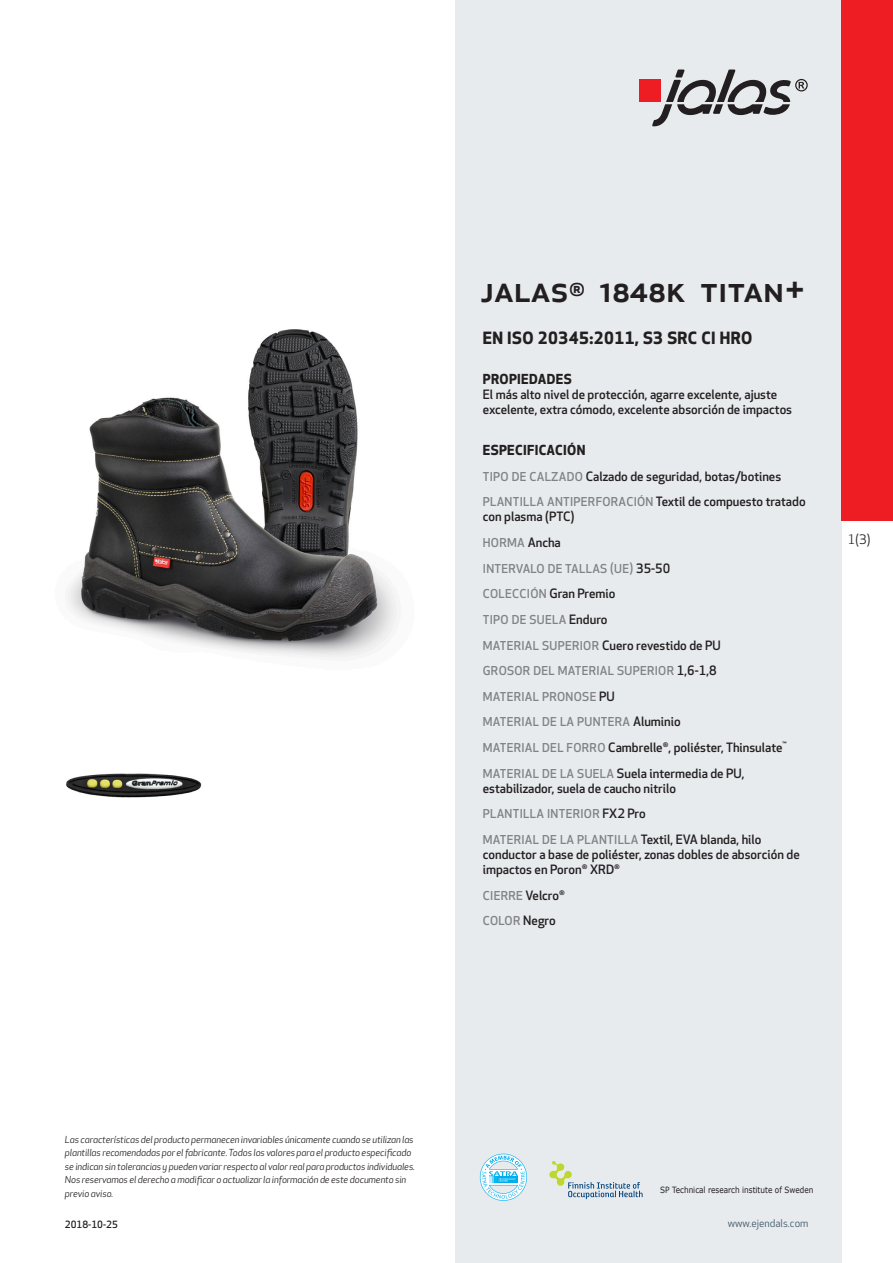
<style>
.page{position:relative;width:893px;height:1263px;background:#fff}
.page>*{position:absolute;margin:0;border:0;box-sizing:border-box;transform-origin:0 0}
.prodname{font:500 36px "Apex New";color:#231f20}
.Funktion_body{font:700 16.5px "Apex New";letter-spacing:.025em;color:#231f20}
.Funktion_body-2{font:700 13.5px "Apex New";letter-spacing:.025em;color:#231f20}
.t1{font:12.75px "Apex New";color:#231f20}
.Funktion_body-3{font:500 12.6px/15px "Apex New";color:#231f20}
.Funktion_body-4{font:500 12px "Apex New";letter-spacing:.025em;color:#808285}
.t2{font:10.5px "Apex New";color:#405968}
.Sidfot_datum{font:500 9.75px "Apex New";color:#231f20}
.t3{font:italic 9.45px/13.5px "Apex New";letter-spacing:-.01em;color:#231f20}
.t4{font:8.55px "Verdana";color:#231f20;scale:.85 1}
.s1{font-size:12px;color:#808285}
.s2{font-size:12.6px;color:#231f20}
</style>
<div class="page">
<div style="left:455px;top:0;width:387px;height:1263px;background:#e8ebee"></div>
<svg style="left:549px;top:1161px;width:94px;height:38px"></svg>
<svg style="left:480px;top:1154px;width:47px;height:47px"></svg>
<div style="left:639px;top:80px;width:22px;height:22px;background:#ee1d23"></div>
<svg style="left:652px;top:70px;width:156px;height:56px"></svg>
<div style="left:842px;top:0;width:51px;height:520px;background:#ee1d23"></div>
<img style="left:68px;top:329px;width:329px;height:329px">
<img style="left:66px;top:773px;width:136px;height:25px">
<p class="prodname" style="left:480px;top:265px;width:327px">JALAS<sup>®</sup> 1848K Titan+</p>
<p class="Funktion_body" style="left:483px;top:326px;width:271px">EN ISO 20345:2011, S3 SRC CI HRO</p>
<p class="Funktion_body-2" style="left:483px;top:370px;width:90px">PROPIEDADES</p>
<p class="Funktion_body-3" style="left:483px;top:387px;width:311px">El más alto nivel de protección, agarre excelente, ajuste excelente, extra cómodo, excelente absorción de impactos</p>
<p class="Funktion_body-2" style="left:483px;top:440px;width:104px">ESPECIFICACIÓN</p>
<p class="Funktion_body-3" style="left:483px;top:468px;width:300px"><span class="s1">TIPO DE CALZADO</span> Calzado de seguridad, botas/botines</p>
<p class="Funktion_body-4" style="left:483px;top:494px;width:324px">PLANTILLA ANTIPERFORACIÓN <span class="s2">Textil de compuesto tratado</span></p>
<p class="Funktion_body-3" style="left:483px;top:509px;width:93px">con plasma (PTC)</p>
<p class="Funktion_body-4" style="left:483px;top:535px;width:79px">HORMA <span class="s2">Ancha</span></p>
<p class="Funktion_body-4" style="left:483px;top:560px;width:189px">INTERVALO DE TALLAS (UE) <span class="s2">35-50</span></p>
<p class="Funktion_body-3" style="left:483px;top:586px;width:134px"><span class="s1">COLECCIÓN</span> Gran Premio</p>
<p class="Funktion_body-4" style="left:483px;top:611px;width:126px">TIPO DE SUELA <span class="s2">Enduro</span></p>
<p class="Funktion_body-3" style="left:483px;top:637px;width:239px"><span class="s1">MATERIAL SUPERIOR</span> Cuero revestido de PU</p>
<p class="Funktion_body-4" style="left:483px;top:663px;width:235px">GROSOR DEL MATERIAL SUPERIOR <span class="s2">1,6-1,8</span></p>
<p class="Funktion_body-4" style="left:483px;top:688px;width:133px">MATERIAL PRONOSE <span class="s2">PU</span></p>
<p class="Funktion_body-4" style="left:483px;top:714px;width:199px">MATERIAL DE LA PUNTERA <span class="s2">Aluminio</span></p>
<p class="Funktion_body-3" style="left:483px;top:740px;width:305px"><span class="s1">MATERIAL DEL FORRO</span> Cambrelle<sup>®</sup>, poliéster, Thinsulate<sup>™</sup></p>
<p class="Funktion_body-3" style="left:483px;top:765px;width:263px"><span class="s1">MATERIAL DE LA SUELA</span> Suela intermedia de PU, estabilizador, suela de caucho nitrilo</p>
<p class="Funktion_body-4" style="left:483px;top:806px;width:164px">PLANTILLA INTERIOR <span class="s2">FX2 Pro</span></p>
<p class="Funktion_body-4" style="left:483px;top:831px;width:280px">MATERIAL DE LA PLANTILLA <span class="s2">Textil, EVA blanda, hilo</span></p>
<p class="Funktion_body-3" style="left:483px;top:847px;width:318px">conductor a base de poliéster, zonas dobles de absorción de impactos en Poron<sup>®</sup> XRD<sup>®</sup></p>
<p class="Funktion_body-4" style="left:483px;top:887px;width:84px">CIERRE <span class="s2">Velcro</span><sup>®</sup></p>
<p class="Funktion_body-4" style="left:483px;top:913px;width:74px">COLOR <span class="s2">Negro</span></p>
<p class="t1" style="left:848px;top:531px;width:24px">1(3)</p>
<p class="t3" style="left:65px;top:1132px;width:352px">Las características del producto permanecen invariables únicamente cuando se utilizan las plantillas recomendadas por el fabricante. Todos los valores para el producto especificado se indican sin tolerancias y pueden variar respecto al valor real para productos individuales.<br>Nos reservamos el derecho a modificar o actualizar la información de este documento sin previo aviso.</p>
<p class="Sidfot_datum" style="left:65px;top:1218px;width:54px">2018-10-25</p>
<p class="t4" style="left:660px;top:1184px;width:182px">SP Technical research institute of Sweden</p>
<p class="t2" style="left:728px;top:1217px;width:82px">www.ejendals.com</p>
</div>
